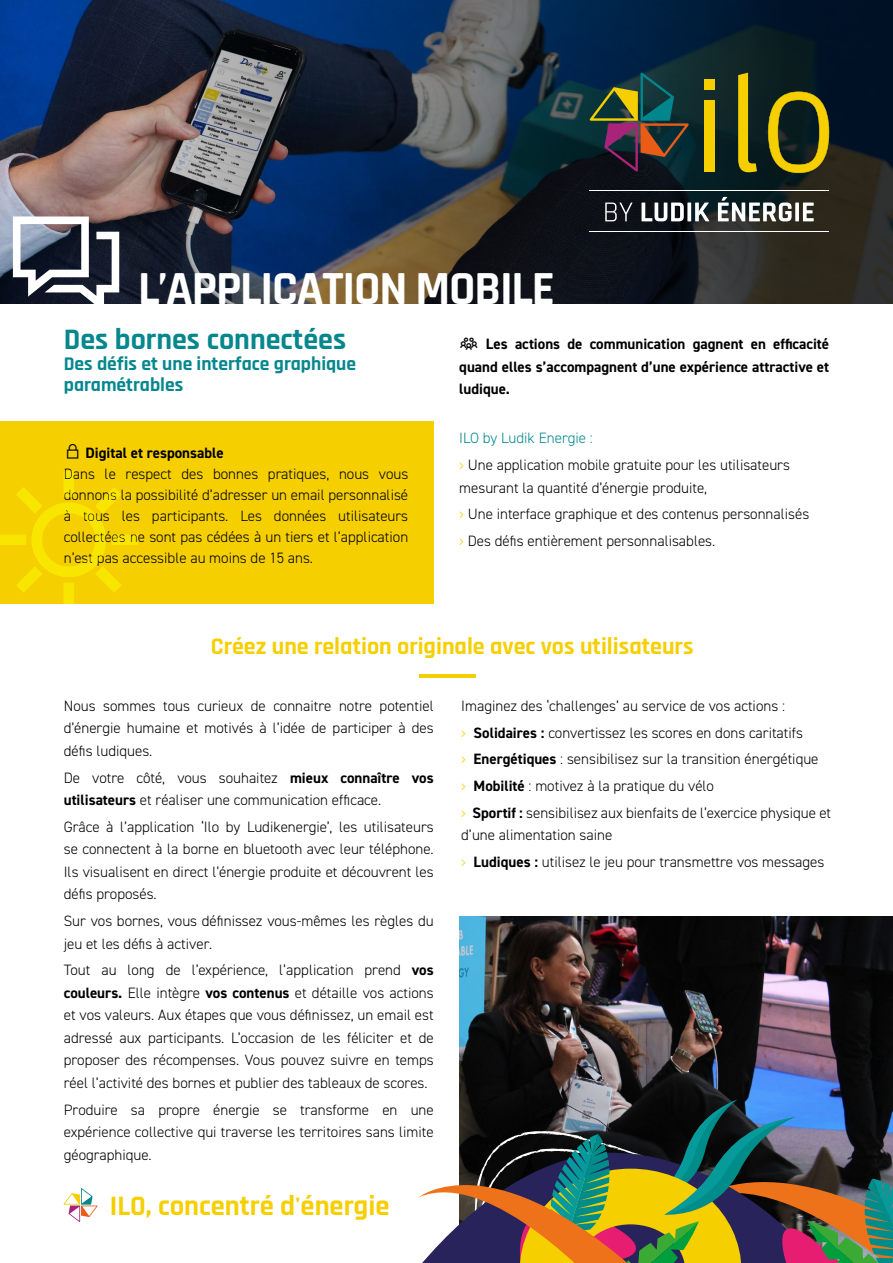
<style>
.page{position:relative;width:893px;height:1263px;background:#fff}
.page>*{position:absolute;margin:0;border:0;box-sizing:border-box;transform-origin:0 0}
.t1{font:700 48px "Rajdhani";letter-spacing:-.025em;color:#fff}
.t2{font:700 30px "Rajdhani";color:#04878d}
.t3{font:700 28.5px "Rajdhani";color:#f5cf00}
.t4{font:700 24px "Rajdhani";color:#f5cf00}
.t5{font:700 19.5px/21px "Rajdhani";color:#04878d}
.t6{font:300 15px/22.5px "DIN2014";color:#000}
.t7{font:300 15px/21px "DIN2014";color:#020203;text-align:justify}
.t8{font:700 15px/22.5px "DIN2014";color:#000;text-align:justify}
.s1{color:#03888e}
.s2{color:#f5cf00}
.s3{font-weight:700}
</style>
<div class="page">
<svg style="left:0;top:0;width:893px;height:303px;background:#2a3543"></svg>
<hr style="left:590px;top:231px;width:239px;height:1px;background:#fff">
<hr style="left:590px;top:190px;width:239px;height:1px;background:#fff">
<svg style="left:605px;top:203px;width:27px;height:18px"></svg>
<svg style="left:642px;top:203px;width:42px;height:18px"></svg>
<svg style="left:687px;top:203px;width:4px;height:18px"></svg>
<svg style="left:695px;top:203px;width:14px;height:18px"></svg>
<svg style="left:718px;top:197px;width:74px;height:24px"></svg>
<svg style="left:795px;top:203px;width:4px;height:18px"></svg>
<svg style="left:803px;top:203px;width:11px;height:18px"></svg>
<svg style="left:738px;top:73px;width:19px;height:102px;background:#867c10"></svg>
<svg style="left:768px;top:92px;width:61px;height:81px;background:#625e14"></svg>
<div style="left:704px;top:100px;width:10px;height:71px;background:#f5cf00"></div>
<div style="left:704px;top:79px;width:10px;height:11px;background:#f5cf00"></div>
<svg style="left:590px;top:73px;width:99px;height:99px;background:#323d38"></svg>
<hr style="left:419px;top:674px;width:57px;height:3px;background:#f5cf00">
<div style="left:0;top:421px;width:434px;height:183px;background:#f5cf00"></div>
<img style="left:459px;top:917px;width:434px;height:182px">
<svg style="left:419px;top:1099px;width:474px;height:164px;background:#646450"></svg>
<svg style="left:64px;top:1188px;width:34px;height:34px"></svg>
<svg style="left:13px;top:215px;width:106px;height:89px;background:#2f3444"></svg>
<h1 class="t1" style="left:138px;top:259px;width:418px">L’APPLICATION MOBILE</h1>
<p class="t8" style="left:459px;top:332px;width:371px;text-indent:27px">Les actions de communication gagnent en efficacité quand elles s’accompagnent d’une expérience attractive et ludique.</p>
<p class="t6" style="left:459px;top:425px;width:332px;line-height:26.7px"><span class="s1">ILO by Ludik Energie :<br></span><span class="s2">›</span> Une application mobile gratuite pour les utilisateurs</p>
<p class="t6" style="left:459px;top:474px;width:351px;line-height:26.7px">mesurant la quantité d’énergie produite,<br><span class="s2">›</span> Une interface graphique et des contenus personnalisés <span class="s2">›</span> Des défis entièrement personnalisables.</p>
<h2 class="t2" style="left:64px;top:321px;width:284px">Des bornes connectées</h2>
<h3 class="t5" style="left:64px;top:354px;width:294px">Des défis et une interface graphique paramétrables</h3>
<p class="t8" style="left:86px;top:442px;width:140px">Digital et responsable</p>
<p class="t7" style="left:64px;top:464px;width:346px">Dans le respect des bonnes pratiques, nous vous donnons la possibilité d’adresser un email personnalisé à tous les participants. Les données utilisateurs collectées ne sont pas cédées à un tiers et l’application n’est pas accessible au moins de 15 ans.</p>
<h3 class="t4" style="left:211px;top:631px;width:484px">Créez une relation originale avec vos utilisateurs</h3>
<p class="t6" style="left:64px;top:694px;width:371px;text-align:justify">Nous sommes tous curieux de connaitre notre potentiel d’énergie humaine et motivés à l’idée de participer à des défis ludiques.</p>
<p class="t6" style="left:64px;top:766px;width:371px">De votre côté, vous souhaitez <span class="s3">mieux connaître vos utilisateurs</span> et réaliser une communication efficace.</p>
<p class="t6" style="left:64px;top:815px;width:371px;text-align:justify">Grâce à l’application ‘Ilo by Ludikenergie’, les utilisateurs se connectent à la borne en bluetooth avec leur téléphone.<br>Ils visualisent en direct l’énergie produite et découvrent les défis proposés.</p>
<p class="t6" style="left:64px;top:910px;width:371px">Sur vos bornes, vous définissez vous-mêmes les règles du jeu et les défis à activer.</p>
<p class="t6" style="left:64px;top:959px;width:371px;text-align:justify">Tout au long de l’expérience, l’application prend <span class="s3">vos couleurs.</span> Elle intègre <span class="s3">vos contenus</span> et détaille vos actions et vos valeurs. Aux étapes que vous définissez, un email est adressé aux participants. L’occasion de les féliciter et de proposer des récompenses. Vous pouvez suivre en temps réel l’activité des bornes et publier des tableaux de scores.</p>
<p class="t6" style="left:64px;top:1098px;width:371px;text-align:justify">Produire sa propre énergie se transforme en une expérience collective qui traverse les territoires sans limite géographique.</p>
<h3 class="t3" style="left:110px;top:1188px;width:281px">ILO, concentré d'énergie</h3>
<p class="t6" style="left:461px;top:692px;width:371px;line-height:26.7px">Imaginez des ‘challenges’ au service de vos actions :<br><span class="s2">›</span> <span class="s3">Solidaires :</span> convertissez les scores en dons caritatifs<br><span class="s2">›</span> <span class="s3">Energétiques</span> : sensibilisez sur la transition énergétique<br><span class="s2">›</span> <span class="s3">Mobilité</span> : motivez à la pratique du vélo<br><span class="s2">›</span> <span class="s3">Sportif :</span> sensibilisez aux bienfaits de l’exercice physique et</p>
<p class="t6" style="left:461px;top:822px;width:365px;line-height:26.7px">d’une alimentation saine<br><span class="s2">›</span> <span class="s3">Ludiques :</span> utilisez le jeu pour transmettre vos messages</p>
</div>
